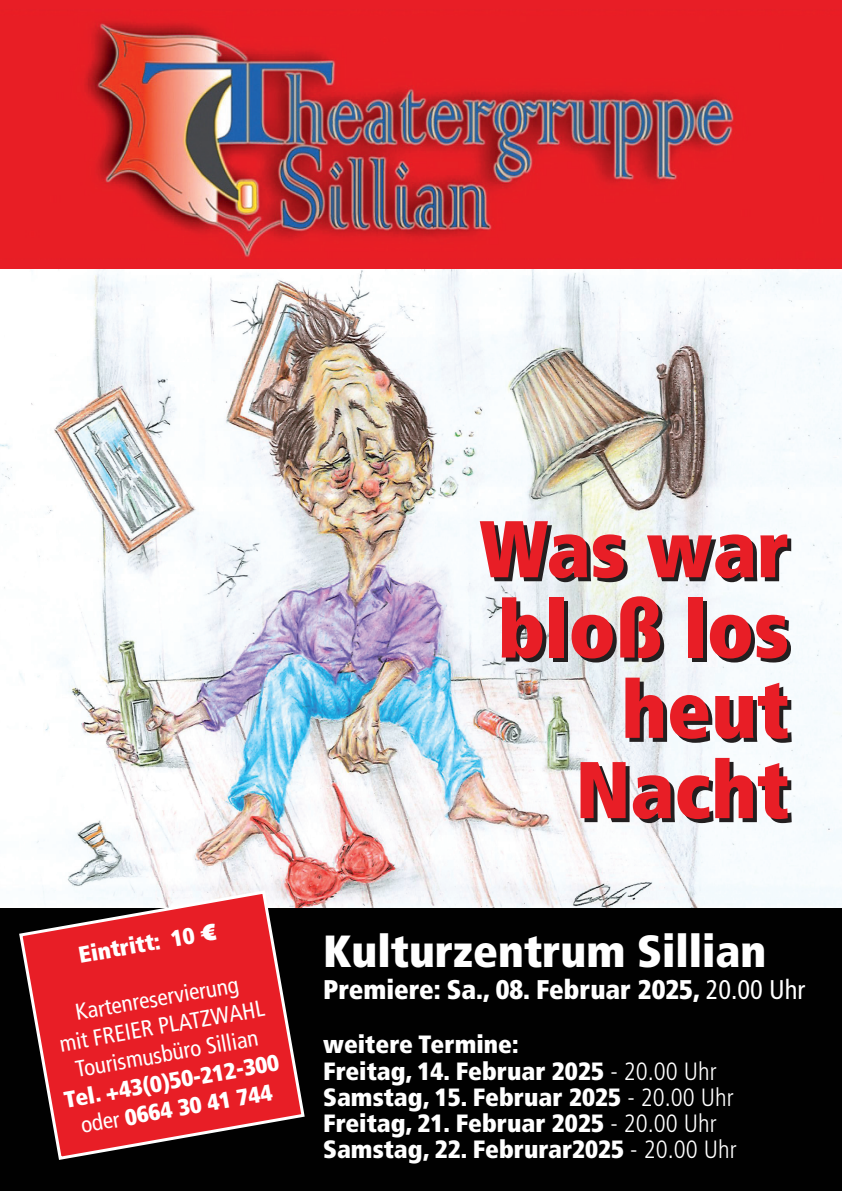
<style>
.page{position:relative;width:842px;height:1191px;background:#fff}
.page>*{position:absolute;margin:0;border:0;box-sizing:border-box;transform-origin:0 0}
.t1{font:900 condensed 80.3px/80.3px "Frutiger LT Std";color:#e81e26;text-align:right}
.t2{font:900 condensed 45px "Frutiger LT Std";color:#fff}
.t3{font:900 condensed 27px "Frutiger LT Std";color:#fff}
.t4{font:900 condensed 25px/26px "Frutiger LT Std";color:#fff}
.t5{font:condensed 23px/28px "Frutiger LT Std";color:#fff;text-align:center}
.t6{font:900 condensed 23px/28px "Frutiger LT Std";color:#fff;text-align:center}
.s1{font-weight:400}
.s2{font-weight:300}
</style>
<div class="page">
<div style="left:0;top:0;width:842px;height:278px;background:#e81e26"></div>
<img style="left:84px;top:21px;width:650px;height:236px">
<div style="left:0;top:890px;width:842px;height:301px;background:#010101"></div>
<img style="left:0;top:269px;width:842px;height:638px">
<svg style="left:17px;top:888px;width:289px;height:272px"></svg>
<p class="t6" style="left:76px;top:941px;width:141px;rotate:-10deg">Eintritt: 10 €</p>
<p class="t5" style="left:52px;top:1002px;width:209px;rotate:-10deg">Kartenreservierung<br>mit freier Platzwahl<br>Tourismusbüro Sillian</p>
<p class="t6" style="left:62px;top:1086px;width:219px;rotate:-10deg">Tel. +43(0)50-212-300 <span class="s1">oder</span>0664 30 41 744</p>
<h1 class="t1" style="left:479px;top:508px;width:311px">Was war bloß los heut<br>Nacht</h1>
<h2 class="t2" style="left:323px;top:923px;width:445px">Kulturzentrum Sillian</h2>
<p class="t3" style="left:323px;top:973px;width:484px">Premiere: Sa., 08. Februar 2025, <span class="s1">20.00 Uhr</span></p>
<p class="t4" style="left:323px;top:1031px;width:415px">weitere Termine:<br>Freitag, 14. Februar 2025 <span class="s2">- 20.00 Uhr </span>Samstag, 15. Februar 2025 <span class="s2">- 20.00 Uhr </span>Freitag, 21. Februar 2025 <span class="s2">- 20.00 Uhr </span>Samstag, 22. Februrar2025 <span class="s2">- 20.00 Uhr</span></p>
</div>
